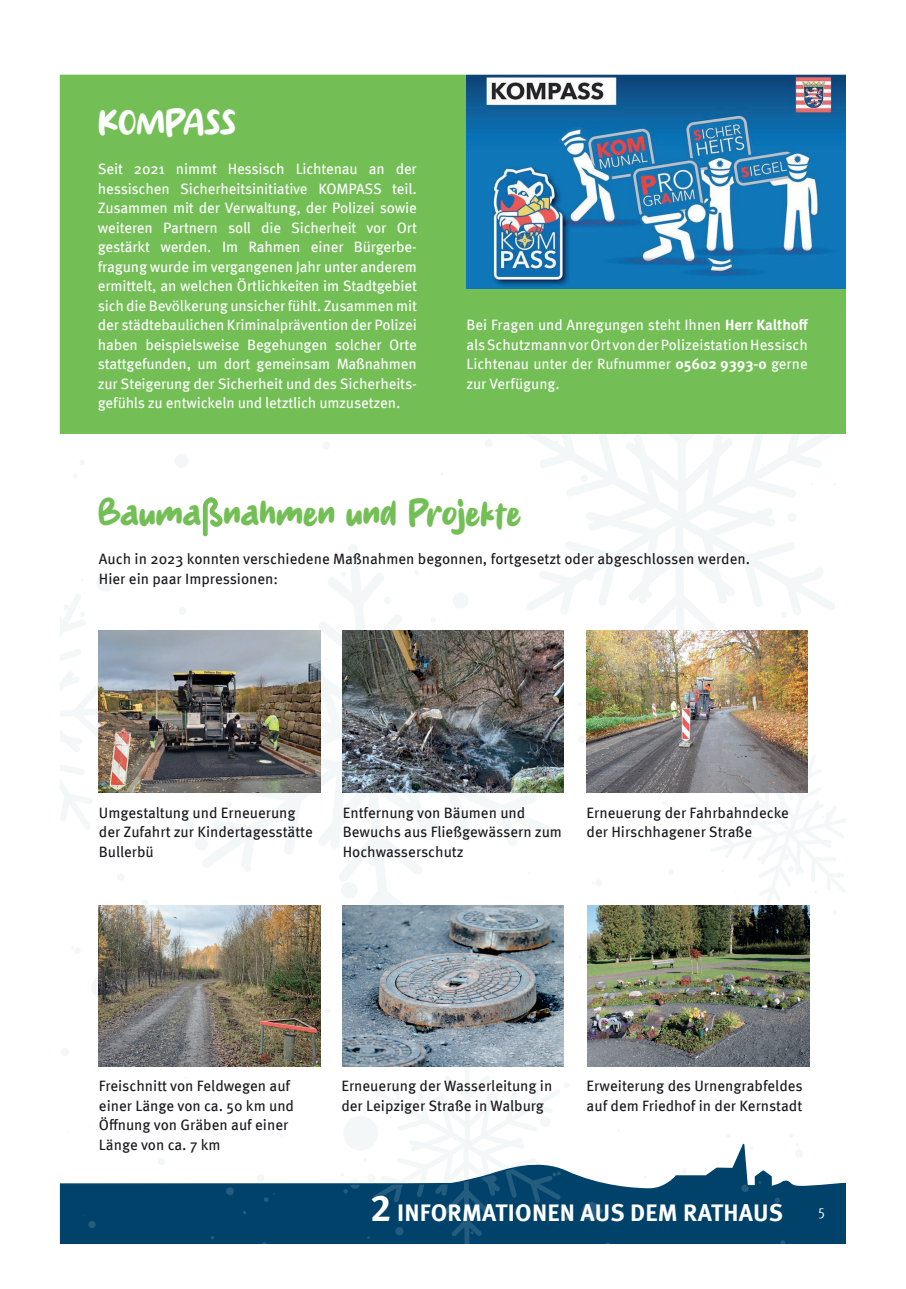
<style>
.page{position:relative;width:906px;height:1289px;background:#fff}
.page>*{position:absolute;margin:0;border:0;box-sizing:border-box;transform-origin:0 0}
.t1{font:36px "Bowling";color:#73bf56}
.t2{font:36px "Bowling";color:#fff}
.t3{font:700 24px "Meta Pro";letter-spacing:.01em;color:#fff}
.t4{font:15px/19.5px "Meta Pro";letter-spacing:-.01em;color:#fff;text-align:justify}
.t5{font:15px/19.5px "Meta Pro";color:#1a191e}
.t6{font:condensed 15px "Meta Pro";color:#fff}
.s1{font-weight:700}
.s2{font-family:"Chalkboard";font-size:39px}
.s3{font-size:37.5px}
</style>
<div class="page">
<img style="left:59px;top:74px;width:787px;height:1170px">
<h1 class="t2" style="left:98px;top:107px;width:86px">Kompass</h1>
<p class="t4" style="left:98px;top:158px;width:321px">Seit 2021 nimmt Hessisch Lichtenau an der hessischen Sicherheitsinitiative KOMPASS teil.<br>Zusammen mit der Verwaltung, der Polizei sowie weiteren Partnern soll die Sicherheit vor Ort gestärkt werden. Im Rahmen einer Bürgerbe&shy;fragung wurde im vergangenen Jahr unter anderem ermittelt, an welchen Örtlichkeiten im Stadtgebiet sich die Bevölkerung unsicher fühlt. Zusammen mit der städtebaulichen Kriminalprävention der Polizei haben beispielsweise Begehungen solcher Orte stattgefunden, um dort gemeinsam Maßnahmen zur Steigerung der Sicherheit und des Sicherheits&shy;gefühls zu entwickeln und letztlich umzusetzen.</p>
<p class="t4" style="left:466px;top:314px;width:343px">Bei Fragen und Anregungen steht Ihnen <span class="s1">HERR KALTHOFF </span>als Schutzmann vor Ort von der Polizeistation Hessisch Lichtenau unter der Rufnummer <span class="s1">05602 9393-0</span> gerne zur Verfügung.</p>
<h1 class="t1" style="left:98px;top:497px;width:425px">Bauma<span class="s2">ß</span>nahmen und Projekte</h1>
<p class="t5" style="left:99px;top:548px;width:653px">Auch in 2023 konnten verschiedene Maßnahmen begonnen, fortgesetzt oder abgeschlossen werden.<br>Hier ein paar Impressionen:</p>
<p class="t5" style="left:99px;top:802px;width:215px">Umgestaltung und Erneuerung der Zufahrt zur Kindertagesstätte<br>Bullerbü</p>
<p class="t5" style="left:343px;top:802px;width:221px">Entfernung von Bäumen und<br>Bewuchs aus Fließgewässern zum<br>Hochwasserschutz</p>
<p class="t5" style="left:586px;top:802px;width:204px">Erneuerung der Fahrbahndecke der Hirschhagener Straße</p>
<p class="t5" style="left:99px;top:1075px;width:197px">Freischnitt von Feldwegen auf einer Länge von ca. 50 km und<br>Öffnung von Gräben auf einer<br>Länge von ca. 7 km</p>
<p class="t5" style="left:341px;top:1075px;width:212px">Erneuerung der Wasserleitung in der Leipziger Straße in Walburg</p>
<p class="t5" style="left:586px;top:1075px;width:218px">Erweiterung des Urnengrabfeldes auf dem Friedhof in der Kernstadt</p>
<h2 class="t3" style="left:370px;top:1193px;width:412px"><span class="s3">2</span> INFORMATIONEN AUS DEM RATHAUS</h2>
<p class="t6" style="left:818px;top:1201px;width:8px">5</p>
</div>
